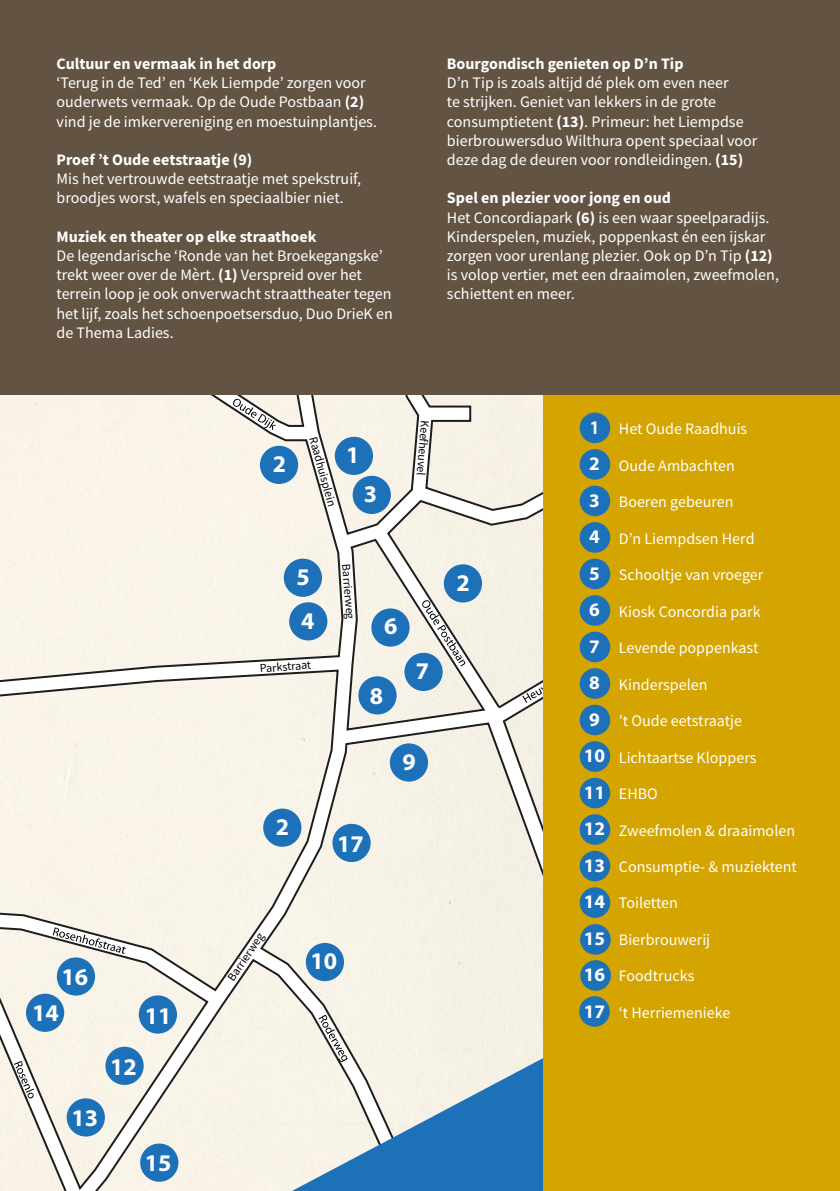
<style>
.page{position:relative;width:840px;height:1191px;background:#fff}
.page>*{position:absolute;margin:0;border:0;box-sizing:border-box;transform-origin:0 0}
.t1{font:700 24px "Myriad Pro";color:#fff}
.t2{font:700 19.2px/36.4px "Myriad Pro";color:#fff}
.t3{font:700 condensed 19.2px "Myriad Pro";color:#fff}
.t4{font:16px/19.2px "Source Sans Pro";color:#fff}
.t5{font:700 16px "Source Sans Pro";color:#fff}
.t6{font:12px "Source Sans Pro";color:#000}
.s1{font-weight:700}
</style>
<div class="page">
<svg style="left:0;top:394px;width:543px;height:797px;background:#f1ede3"></svg>
<svg style="left:53px;top:927px;width:73px;height:27px"></svg>
<svg style="left:14px;top:1060px;width:20px;height:39px"></svg>
<svg style="left:522px;top:666px;width:21px;height:37px"></svg>
<svg style="left:421px;top:599px;width:44px;height:67px"></svg>
<svg style="left:232px;top:398px;width:44px;height:32px"></svg>
<svg style="left:318px;top:1014px;width:30px;height:4px"></svg>
<svg style="left:292px;top:1018px;width:251px;height:173px;background:#a0bdd2"></svg>
<div style="left:543px;top:152px;width:296px;height:1039px;background:#d4a400"></div>
<div style="left:352px;top:476px;width:38px;height:38px;background:#1d71b8;border-radius:50%"></div>
<div style="left:579px;top:412px;width:31px;height:31px;background:#1d71b8;border-radius:50%"></div>
<div style="left:579px;top:449px;width:31px;height:31px;background:#1d71b8;border-radius:50%"></div>
<div style="left:579px;top:485px;width:31px;height:31px;background:#1d71b8;border-radius:50%"></div>
<div style="left:579px;top:631px;width:31px;height:31px;background:#1d71b8;border-radius:50%"></div>
<div style="left:579px;top:777px;width:31px;height:31px;background:#1d71b8;border-radius:50%"></div>
<div style="left:579px;top:522px;width:31px;height:31px;background:#1d71b8;border-radius:50%"></div>
<div style="left:579px;top:558px;width:31px;height:31px;background:#1d71b8;border-radius:50%"></div>
<div style="left:579px;top:595px;width:31px;height:31px;background:#1d71b8;border-radius:50%"></div>
<div style="left:579px;top:668px;width:31px;height:31px;background:#1d71b8;border-radius:50%"></div>
<div style="left:579px;top:814px;width:31px;height:31px;background:#1d71b8;border-radius:50%"></div>
<div style="left:579px;top:704px;width:31px;height:31px;background:#1d71b8;border-radius:50%"></div>
<div style="left:579px;top:850px;width:31px;height:31px;background:#1d71b8;border-radius:50%"></div>
<div style="left:579px;top:741px;width:31px;height:31px;background:#1d71b8;border-radius:50%"></div>
<div style="left:579px;top:887px;width:31px;height:31px;background:#1d71b8;border-radius:50%"></div>
<div style="left:289px;top:602px;width:38px;height:38px;background:#1d71b8;border-radius:50%"></div>
<div style="left:371px;top:608px;width:38px;height:38px;background:#1d71b8;border-radius:50%"></div>
<div style="left:283px;top:558px;width:39px;height:39px;background:#1d71b8;border-radius:50%"></div>
<div style="left:389px;top:743px;width:39px;height:38px;background:#1d71b8;border-radius:50%"></div>
<div style="left:358px;top:676px;width:38px;height:38px;background:#1d71b8;border-radius:50%"></div>
<div style="left:139px;top:995px;width:38px;height:38px;background:#1d71b8;border-radius:50%"></div>
<div style="left:334px;top:437px;width:39px;height:38px;background:#1d71b8;border-radius:50%"></div>
<div style="left:57px;top:957px;width:38px;height:38px;background:#1d71b8;border-radius:50%"></div>
<div style="left:67px;top:1098px;width:38px;height:38px;background:#1d71b8;border-radius:50%"></div>
<div style="left:263px;top:808px;width:38px;height:38px;background:#1d71b8;border-radius:50%"></div>
<div style="left:305px;top:943px;width:39px;height:38px;background:#1d71b8;border-radius:50%"></div>
<div style="left:26px;top:993px;width:38px;height:38px;background:#1d71b8;border-radius:50%"></div>
<div style="left:443px;top:564px;width:39px;height:38px;background:#1d71b8;border-radius:50%"></div>
<div style="left:105px;top:1046px;width:39px;height:39px;background:#1d71b8;border-radius:50%"></div>
<div style="left:579px;top:924px;width:31px;height:30px;background:#1d71b8;border-radius:50%"></div>
<div style="left:140px;top:1143px;width:38px;height:38px;background:#1d71b8;border-radius:50%"></div>
<div style="left:580px;top:960px;width:30px;height:30px;background:#1d71b8;border-radius:50%"></div>
<div style="left:0;top:0;width:839px;height:394px;background:#635343"></div>
<div style="left:332px;top:824px;width:38px;height:38px;background:#1d71b8;border-radius:50%"></div>
<div style="left:579px;top:996px;width:30px;height:30px;background:#1d71b8;border-radius:50%"></div>
<div style="left:404px;top:653px;width:38px;height:38px;background:#1d71b8;border-radius:50%"></div>
<div style="left:260px;top:446px;width:38px;height:38px;background:#1d71b8;border-radius:50%"></div>
<p class="t5" style="left:56px;top:53px;width:221px">Cultuur en vermaak in het dorp</p>
<p class="t4" style="left:56px;top:73px;width:322px">‘Terug in de Ted’ en ‘Kek Liempde’ zorgen voor ouderwets vermaak. Op de Oude Postbaan <span class="s1">(2) </span>vind je de imkervereniging en moestuinplantjes.</p>
<p class="t5" style="left:56px;top:149px;width:197px">Proef ’t Oude eetstraatje (9)</p>
<p class="t4" style="left:56px;top:169px;width:306px">Mis het vertrouwde eetstraatje met spekstruif, broodjes worst, wafels en speciaalbier niet.</p>
<p class="t5" style="left:56px;top:226px;width:261px">Muziek en theater op elke straathoek</p>
<p class="t4" style="left:56px;top:246px;width:337px">De legendarische ‘Ronde van het Broekegangske’ trekt weer over de Mèrt. <span class="s1">(1)</span> Verspreid over het terrein loop je ook onverwacht straattheater tegen het lijf, zoals het schoenpoetsersduo, Duo DrieK en de Thema Ladies.</p>
<p class="t5" style="left:446px;top:53px;width:238px">Bourgondisch genieten op D’n Tip</p>
<p class="t4" style="left:446px;top:73px;width:312px">D’n Tip is zoals altijd dé plek om even neer<br>te strijken. Geniet van lekkers in de grote consumptietent <span class="s1">(13)</span>. Primeur: het Liempdse bierbrouwersduo Wilthura opent speciaal voor deze dag de deuren voor rondleidingen. <span class="s1">(15)</span></p>
<p class="t4" style="left:446px;top:188px;width:333px"><span class="s1">Spel en plezier voor jong en oud<br></span>Het Concordiapark <span class="s1">(6)</span> is een waar speelparadijs.<br>Kinderspelen, muziek, poppenkast én een ijskar zorgen voor urenlang plezier. Ook op D’n Tip <span class="s1">(12) </span>is volop vertier, met een draaimolen, zweefmolen, schiettent en meer.</p>
<h1 class="t1" style="left:61px;top:961px;width:28px">16</h1>
<h1 class="t1" style="left:32px;top:997px;width:28px">14</h1>
<h1 class="t1" style="left:71px;top:1102px;width:28px">13</h1>
<h1 class="t1" style="left:145px;top:999px;width:28px">11</h1>
<h1 class="t1" style="left:110px;top:1051px;width:28px">12</h1>
<h1 class="t1" style="left:145px;top:1147px;width:28px">15</h1>
<h1 class="t1" style="left:272px;top:448px;width:15px">2</h1>
<p class="t6" style="left:320px;top:435px;width:73px;rotate:75deg">Raadhuisplein</p>
<h1 class="t1" style="left:346px;top:439px;width:15px">1</h1>
<h1 class="t1" style="left:364px;top:478px;width:15px">3</h1>
<p class="t6" style="left:433px;top:421px;width:57px;rotate:95deg">Keefheuvel</p>
<h1 class="t1" style="left:296px;top:561px;width:15px">5</h1>
<h1 class="t1" style="left:301px;top:605px;width:15px">4</h1>
<p class="t6" style="left:353px;top:563px;width:57px;rotate:85deg">Barrierweg</p>
<h1 class="t1" style="left:384px;top:610px;width:15px">6</h1>
<p class="t6" style="left:259px;top:661px;width:53px;rotate:-4deg">Parkstraat</p>
<h1 class="t1" style="left:415px;top:655px;width:15px">7</h1>
<h1 class="t1" style="left:369px;top:680px;width:15px">8</h1>
<h1 class="t1" style="left:402px;top:746px;width:15px">9</h1>
<h1 class="t1" style="left:276px;top:811px;width:15px">2</h1>
<h1 class="t1" style="left:337px;top:828px;width:28px">17</h1>
<h1 class="t1" style="left:456px;top:567px;width:15px">2</h1>
<p class="t6" style="left:224px;top:975px;width:57px;rotate:-56deg">Barrierweg</p>
<h1 class="t1" style="left:310px;top:945px;width:28px">10</h1>
<p class="t3" style="left:590px;top:415px;width:10px">1</p>
<p class="t2" style="left:583px;top:445px;width:23px">2<br>3<br>4<br>5<br>6<br>7<br>8<br>9<br>10<br>11<br>12<br>13<br>14<br>15<br>16<br>17</p>
<p class="t4" style="left:618px;top:419px;width:130px">Het Oude Raadhuis</p>
<p class="t4" style="left:618px;top:455px;width:117px">Oude Ambachten</p>
<p class="t4" style="left:618px;top:492px;width:116px">Boeren gebeuren</p>
<p class="t4" style="left:618px;top:528px;width:137px">D’n Liempdsen Herd</p>
<p class="t4" style="left:618px;top:565px;width:146px">Schooltje van vroeger</p>
<p class="t4" style="left:618px;top:601px;width:143px">Kiosk Concordia park</p>
<p class="t4" style="left:618px;top:638px;width:141px">Levende poppenkast</p>
<p class="t4" style="left:618px;top:674px;width:90px">Kinderspelen</p>
<p class="t4" style="left:618px;top:711px;width:125px">’t Oude eetstraatje</p>
<p class="t4" style="left:618px;top:747px;width:139px">Lichtaartse Kloppers</p>
<p class="t4" style="left:618px;top:784px;width:40px">EHBO</p>
<p class="t4" style="left:618px;top:820px;width:177px">Zweefmolen &amp; draaimolen</p>
<p class="t4" style="left:618px;top:857px;width:179px">Consumptie- &amp; muziektent</p>
<p class="t4" style="left:618px;top:893px;width:60px">Toiletten</p>
<p class="t4" style="left:618px;top:930px;width:93px">Bierbrouwerij</p>
<p class="t4" style="left:618px;top:966px;width:77px">Foodtrucks</p>
<p class="t4" style="left:618px;top:1003px;width:113px">‘t Herriemenieke</p>
</div>
